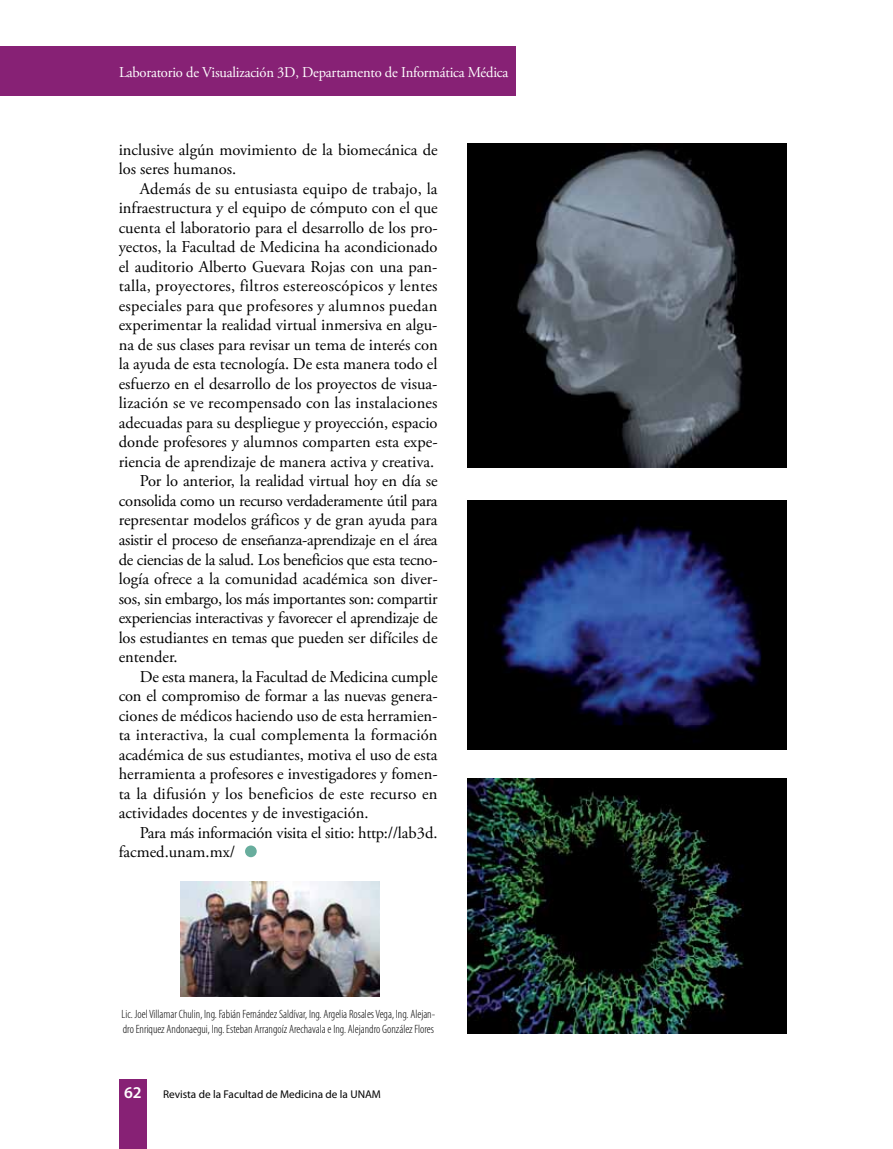
<style>
.page{position:relative;width:893px;height:1149px;background:#fff}
.page>*{position:absolute;margin:0;border:0;box-sizing:border-box;transform-origin:0 0}
.t1{font:16.5px/19.5px "Adobe Garamond Pro";color:#000}
.t2{font:16.5px "Adobe Garamond Pro";letter-spacing:-.02em;color:#000}
.t3{font:16.5px "Adobe Garamond Pro";letter-spacing:.02em;color:#000}
.t4{font:600 16.5px "Myriad Pro";color:#fff}
.t5{font:15px "Adobe Garamond Pro";letter-spacing:-.015em;color:#fff}
.t6{font:300 condensed 12px/15px "Myriad Pro";color:#000}
.t7{font:11.25px "Myriad Pro";color:#000}
</style>
<div class="page">
<div style="left:119px;top:1079px;width:28px;height:69px;background:#872175"></div>
<div style="left:0;top:47px;width:516px;height:49px;background:#872175"></div>
<img style="left:468px;top:143px;width:319px;height:324px">
<img style="left:468px;top:500px;width:319px;height:249px">
<img style="left:467px;top:778px;width:319px;height:255px">
<div style="left:245px;top:845px;width:12px;height:11px;background:#68ad9d;border-radius:50%"></div>
<img style="left:180px;top:881px;width:199px;height:114px">
<p class="t5" style="left:119px;top:63px;width:391px">Laboratorio de Visualización 3D, Departamento de Informática Médica</p>
<p class="t1" style="left:119px;top:140px;width:320px">inclusive algún movimiento de la biomecánica de los seres humanos.</p>
<p class="t1" style="left:140px;top:179px;width:299px">Además de su entusiasta equipo de trabajo, la</p>
<p class="t1" style="left:119px;top:199px;width:320px">infraestructura y el equipo de cómputo con el que</p>
<p class="t1" style="left:119px;top:218px;width:320px">cuenta el laboratorio para el desarrollo de los pro-</p>
<p class="t1" style="left:119px;top:238px;width:320px">yectos, la Facultad de Medicina ha acondicionado</p>
<p class="t1" style="left:119px;top:257px;width:320px">el auditorio Alberto Guevara Rojas con una pan-</p>
<p class="t3" style="left:119px;top:276px;width:320px">talla, proyectores, filtros estereoscópicos y lentes</p>
<p class="t3" style="left:119px;top:295px;width:320px">especiales para que profesores y alumnos puedan</p>
<p class="t1" style="left:119px;top:316px;width:320px">experimentar la realidad virtual inmersiva en algu-</p>
<p class="t1" style="left:119px;top:335px;width:320px">na de sus clases para revisar un tema de interés con</p>
<p class="t1" style="left:119px;top:355px;width:320px">la ayuda de esta tecnología. De esta manera todo el</p>
<p class="t1" style="left:119px;top:374px;width:320px">esfuerzo en el desarrollo de los proyectos de visua-</p>
<p class="t1" style="left:119px;top:394px;width:320px">lización se ve recompensado con las instalaciones</p>
<p class="t1" style="left:119px;top:413px;width:320px">adecuadas para su despliegue y proyección, espacio</p>
<p class="t1" style="left:119px;top:433px;width:320px">donde profesores y alumnos comparten esta expe-</p>
<p class="t1" style="left:119px;top:452px;width:317px">riencia de aprendizaje de manera activa y creativa.</p>
<p class="t1" style="left:140px;top:472px;width:299px">Por lo anterior, la realidad virtual hoy en día se</p>
<p class="t2" style="left:119px;top:490px;width:320px">consolida como un recurso verdaderamente útil para</p>
<p class="t1" style="left:119px;top:511px;width:321px">representar modelos gráficos y de gran ayuda para</p>
<p class="t2" style="left:119px;top:529px;width:321px">asistir el proceso de enseñanza-aprendizaje en el área</p>
<p class="t2" style="left:119px;top:549px;width:320px">de ciencias de la salud. Los beneficios que esta tecno-</p>
<p class="t1" style="left:119px;top:569px;width:320px">logía ofrece a la comunidad académica son diver-</p>
<p class="t2" style="left:119px;top:588px;width:320px">sos, sin embargo, los más importantes son: compartir</p>
<p class="t2" style="left:119px;top:607px;width:320px">experiencias interactivas y favorecer el aprendizaje de</p>
<p class="t1" style="left:119px;top:628px;width:320px">los estudiantes en temas que pueden ser difíciles de</p>
<p class="t1" style="left:119px;top:647px;width:61px">entender.</p>
<p class="t1" style="left:140px;top:667px;width:299px">De esta manera, la Facultad de Medicina cumple</p>
<p class="t1" style="left:119px;top:686px;width:320px">con el compromiso de formar a las nuevas genera-</p>
<p class="t1" style="left:119px;top:706px;width:320px">ciones de médicos haciendo uso de esta herramien-</p>
<p class="t1" style="left:119px;top:725px;width:320px">ta interactiva, la cual complementa la formación</p>
<p class="t1" style="left:119px;top:745px;width:320px">académica de sus estudiantes, motiva el uso de esta</p>
<p class="t1" style="left:119px;top:764px;width:320px">herramienta a profesores e investigadores y fomen-</p>
<p class="t1" style="left:119px;top:784px;width:320px">ta la difusión y los beneficios de este recurso en</p>
<p class="t1" style="left:119px;top:803px;width:251px">actividades docentes y de investigación.</p>
<p class="t2" style="left:140px;top:822px;width:299px">Para más información visita el sitio: http://lab3d.</p>
<p class="t1" style="left:119px;top:842px;width:118px">facmed.unam.mx/</p>
<p class="t6" style="left:122px;top:1005px;width:315px">Lic. Joel Villamar Chulin, Ing. Fabián Fernández Saldívar, Ing. Argelia Rosales Vega, Ing. Alejan&shy;dro Enriquez Andonaegui, Ing. Esteban Arrangoíz Arechavala e Ing. Alejandro González Flores</p>
<p class="t4" style="left:124px;top:1081px;width:19px">62</p>
<p class="t7" style="left:163px;top:1086px;width:219px">Revista de la Facultad de Medicina de la UNAM</p>
</div>
